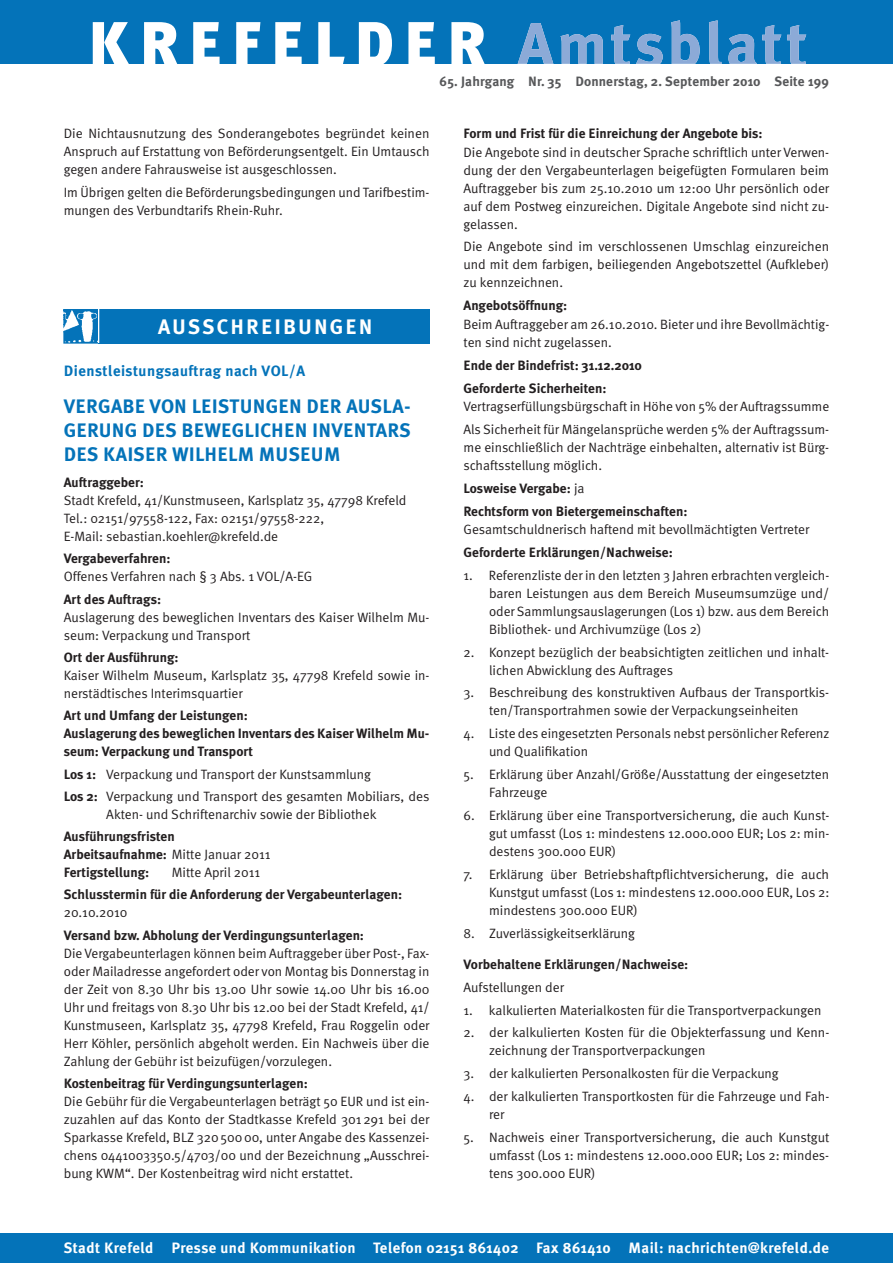
<style>
.page{position:relative;width:893px;height:1263px;background:#fff}
.page>*{position:absolute;margin:0;border:0;box-sizing:border-box;transform-origin:0 0}
.t1{font:700 21px "Meta Plus";letter-spacing:.1em;color:#fff}
.t2{font:700 19.5px/24px "Meta Plus";letter-spacing:.01em;color:#0473b9;text-align:justify}
.t3{font:700 15px "Meta Plus";letter-spacing:.025em;color:#fff}
.t4{font:700 15px "Meta Plus";letter-spacing:.03em;color:#0473b9}
.t5{font:700 15px "Meta Plus";letter-spacing:.1em;color:#fff}
.t6{font:13.5px/18px "Meta Normal";color:#231f20}
.t7{font:700 13.5px/18px "Meta Plus";color:#231f20}
.t8{font:700 13.5px "Meta Plus";letter-spacing:.01em;color:#57585a}
.s1{font-family:"Meta Plus";font-weight:700}
.s2{font-family:"Meta Normal";font-weight:400}
</style>
<div class="page">
<div style="left:0;top:0;width:893px;height:64px;background:#0473b9"></div>
<svg style="left:93px;top:22px;width:392px;height:42px"></svg>
<svg style="left:517px;top:20px;width:289px;height:44px"></svg>
<div style="left:0;top:1233px;width:893px;height:30px;background:#0473b9"></div>
<div style="left:64px;top:309px;width:365px;height:34px;background:#0473b9"></div>
<hr style="left:98px;top:309px;width:1px;height:34px;background:#fff">
<img style="left:64px;top:310px;width:34px;height:33px">
<p class="t8" style="left:440px;top:76px;width:391px">65. Jahrgang Nr. 35 Donnerstag, 2. September 2010 Seite 199</p>
<p class="t6" style="left:64px;top:126px;width:367px;text-align:justify">Die Nichtausnutzung des Sonderangebotes begründet keinen Anspruch auf Erstattung von Beförderungsentgelt. Ein Umtausch gegen andere Fahrausweise ist ausgeschlossen.</p>
<p class="t6" style="left:64px;top:184px;width:367px">Im Übrigen gelten die Beförderungsbedingungen und Tarifbestim&shy;mungen des Verbundtarifs Rhein-Ruhr.</p>
<h1 class="t1" style="left:158px;top:318px;width:216px">AUSSCHREIBUNGEN</h1>
<p class="t4" style="left:64px;top:365px;width:243px">Dienstleistungsauftrag nach VOL/A</p>
<h2 class="t2" style="left:64px;top:395px;width:349px">VERGABE VON LEISTUNGEN DER AUSLA-GERUNG DES BEWEGLICHEN INVENTARS DES KAISER WILHELM MUSEUM</h2>
<p class="t7" style="left:64px;top:474px;width:82px">Auftraggeber:</p>
<p class="t6" style="left:64px;top:493px;width:344px">Stadt Krefeld, 41/Kunstmuseen, Karlsplatz 35, 47798 Krefeld<br>Tel.: 02151/97558-122, Fax: 02151/97558-222,<br>E-Mail: sebastian.koehler@krefeld.de</p>
<p class="t7" style="left:64px;top:550px;width:108px">Vergabeverfahren:</p>
<p class="t6" style="left:64px;top:569px;width:250px">Offenes Verfahren nach § 3 Abs. 1 VOL/A-EG</p>
<p class="t7" style="left:64px;top:591px;width:99px">Art des Auftrags:</p>
<p class="t6" style="left:64px;top:609px;width:367px">Auslagerung des beweglichen Inventars des Kaiser Wilhelm Mu&shy;seum: Verpackung und Transport</p>
<p class="t7" style="left:64px;top:649px;width:116px">Ort der Ausführung:</p>
<p class="t6" style="left:64px;top:667px;width:367px">Kaiser Wilhelm Museum, Karlsplatz 35, 47798 Krefeld sowie in&shy;nerstädtisches Interimsquartier</p>
<p class="t7" style="left:64px;top:707px;width:367px">Art und Umfang der Leistungen:<br>Auslagerung des beweglichen Inventars des Kaiser Wilhelm Mu&shy;seum: Verpackung und Transport</p>
<p class="t6" style="left:64px;top:764px;width:367px;line-height:22.2px"><span class="s1">Los 1:</span> Verpackung und Transport der Kunstsammlung<br><span class="s1">Los 2:</span> Verpackung und Transport des gesamten Mobiliars, des</p>
<p class="t6" style="left:106px;top:806px;width:272px">Akten- und Schriftenarchiv sowie der Bibliothek</p>
<p class="t7" style="left:64px;top:828px;width:208px">Ausführungsfristen<br>Arbeitsaufnahme: <span class="s2">Mitte Januar 2011<br></span>Fertigstellung:</p>
<p class="t6" style="left:172px;top:864px;width:90px">Mitte April 2011</p>
<p class="t7" style="left:64px;top:886px;width:340px">Schlusstermin für die Anforderung der Vergabeunterlagen:</p>
<p class="t6" style="left:64px;top:905px;width:65px">20.10.2010</p>
<p class="t7" style="left:64px;top:926px;width:302px">Versand bzw. Abholung der Verdingungsunterlagen:</p>
<p class="t6" style="left:64px;top:945px;width:367px;text-align:justify">Die Vergabeunterlagen können beim Auftraggeber über Post-, Fax&shy;oder Mailadresse angefordert oder von Montag bis Donnerstag in der Zeit von 8.30 Uhr bis 13.00 Uhr sowie 14.00 Uhr bis 16.00<br>Uhr und freitags von 8.30 Uhr bis 12.00 bei der Stadt Krefeld, 41/ Kunstmuseen, Karlsplatz 35, 47798 Krefeld, Frau Roggelin oder Herr Köhler, persönlich abgeholt werden. Ein Nachweis über die Zahlung der Gebühr ist beizufügen/vorzulegen.</p>
<p class="t7" style="left:64px;top:1075px;width:246px">Kostenbeitrag für Verdingungsunterlagen:</p>
<p class="t6" style="left:64px;top:1093px;width:367px;text-align:justify">Die Gebühr für die Vergabeunterlagen beträgt 50 EUR und ist ein&shy;zuzahlen auf das Konto der Stadtkasse Krefeld 301 291 bei der Sparkasse Krefeld, BLZ 320 500 00, unter Angabe des Kassenzei&shy;chens 0441003350.5/4703/00 und der Bezeichnung „Ausschrei&shy;bung KWM“. Der Kostenbeitrag wird nicht erstattet.</p>
<p class="t7" style="left:463px;top:125px;width:301px">Form und Frist für die Einreichung der Angebote bis:</p>
<p class="t6" style="left:463px;top:144px;width:367px;text-align:justify">Die Angebote sind in deutscher Sprache schriftlich unter Verwen&shy;dung der den Vergabeunterlagen beigefügten Formularen beim Auftraggeber bis zum 25.10.2010 um 12:00 Uhr persönlich oder auf dem Postweg einzureichen. Digitale Angebote sind nicht zu&shy;gelassen.</p>
<p class="t6" style="left:463px;top:239px;width:367px;text-align:justify">Die Angebote sind im verschlossenen Umschlag einzureichen und mit dem farbigen, beiliegenden Angebotszettel (Aufkleber) zu kennzeichnen.</p>
<p class="t7" style="left:463px;top:297px;width:105px">Angebotsöffnung:</p>
<p class="t6" style="left:463px;top:316px;width:367px">Beim Auftraggeber am 26.10.2010. Bieter und ihre Bevollmächtig&shy;ten sind nicht zugelassen.</p>
<p class="t7" style="left:463px;top:354px;width:180px;line-height:22.8px">Ende der Bindefrist: 31.12.2010<br>Geforderte Sicherheiten:</p>
<p class="t6" style="left:463px;top:396px;width:367px;line-height:22.8px">Vertragserfüllungsbürgschaft in Höhe von 5% der Auftragssumme<br>Als Sicherheit für Mängelansprüche werden 5% der Auftragssum-</p>
<p class="t6" style="left:463px;top:439px;width:367px">me einschließlich der Nachträge einbehalten, alternativ ist Bürg&shy;schaftsstellung möglich.</p>
<p class="t7" style="left:463px;top:477px;width:225px;line-height:22.8px">Losweise Vergabe: <span class="s2">ja<br></span>Rechtsform von Bietergemeinschaften:</p>
<p class="t6" style="left:463px;top:521px;width:347px">Gesamtschuldnerisch haftend mit bevollmächtigten Vertreter</p>
<p class="t7" style="left:463px;top:544px;width:211px">Geforderte Erklärungen/Nachweise:</p>
<p class="t6" style="left:489px;top:567px;width:342px;text-align:justify;text-indent:-26px">1. Referenzliste der in den letzten 3 Jahren erbrachten vergleich&shy;baren Leistungen aus dem Bereich Museumsumzüge und/ oder Sammlungsauslagerungen (Los 1) bzw. aus dem Bereich Bibliothek- und Archivumzüge (Los 2)</p>
<p class="t6" style="left:489px;top:644px;width:342px;text-indent:-26px">2. Konzept bezüglich der beabsichtigten zeitlichen und inhalt&shy;lichen Abwicklung des Auftrages</p>
<p class="t6" style="left:463px;top:685px;width:367px;text-align:center">3. Beschreibung des konstruktiven Aufbaus der Transportkis&shy;ten/Transportrahmen sowie der Verpackungseinheiten</p>
<p class="t6" style="left:489px;top:726px;width:342px;text-indent:-26px">4. Liste des eingesetzten Personals nebst persönlicher Referenz und Qualifikation</p>
<p class="t6" style="left:489px;top:766px;width:342px;text-indent:-26px">5. Erklärung über Anzahl/Größe/Ausstattung der eingesetzten<br>Fahrzeuge</p>
<p class="t6" style="left:489px;top:807px;width:342px;text-align:justify;text-indent:-26px">6. Erklärung über eine Transportversicherung, die auch Kunst&shy;gut umfasst (Los 1: mindestens 12.000.000 EUR; Los 2: min&shy;destens 300.000 EUR)</p>
<p class="t6" style="left:489px;top:866px;width:342px;text-align:justify;text-indent:-26px">7. Erklärung über Betriebshaftpflichtversicherung, die auch Kunstgut umfasst (Los 1: mindestens 12.000.000 EUR, Los 2: mindestens 300.000 EUR)</p>
<p class="t6" style="left:463px;top:925px;width:173px">8. Zuverlässigkeitserklärung</p>
<p class="t7" style="left:463px;top:956px;width:226px">Vorbehaltene Erklärungen/Nachweise:</p>
<p class="t6" style="left:463px;top:979px;width:102px">Aufstellungen der</p>
<p class="t6" style="left:463px;top:1002px;width:359px">1. kalkulierten Materialkosten für die Transportverpackungen</p>
<p class="t6" style="left:489px;top:1025px;width:342px;text-indent:-26px">2. der kalkulierten Kosten für die Objekterfassung und Kenn&shy;zeichnung der Transportverpackungen</p>
<p class="t6" style="left:463px;top:1066px;width:317px">3. der kalkulierten Personalkosten für die Verpackung</p>
<p class="t6" style="left:489px;top:1088px;width:342px;text-indent:-26px">4. der kalkulierten Transportkosten für die Fahrzeuge und Fah&shy;rer</p>
<p class="t6" style="left:489px;top:1129px;width:342px;text-align:justify;text-indent:-26px">5. Nachweis einer Transportversicherung, die auch Kunstgut umfasst (Los 1: mindestens 12.000.000 EUR; Los 2: mindes&shy;tens 300.000 EUR)</p>
<p class="t3" style="left:64px;top:1242px;width:767px">Stadt Krefeld Presse und Kommunikation Telefon 02151 861402 Fax 861410 Mail: nachrichten@krefeld.de</p>
<p class="t5" style="left:386px;top:1242px;width:122px">www.krefeld.de</p>
</div>
